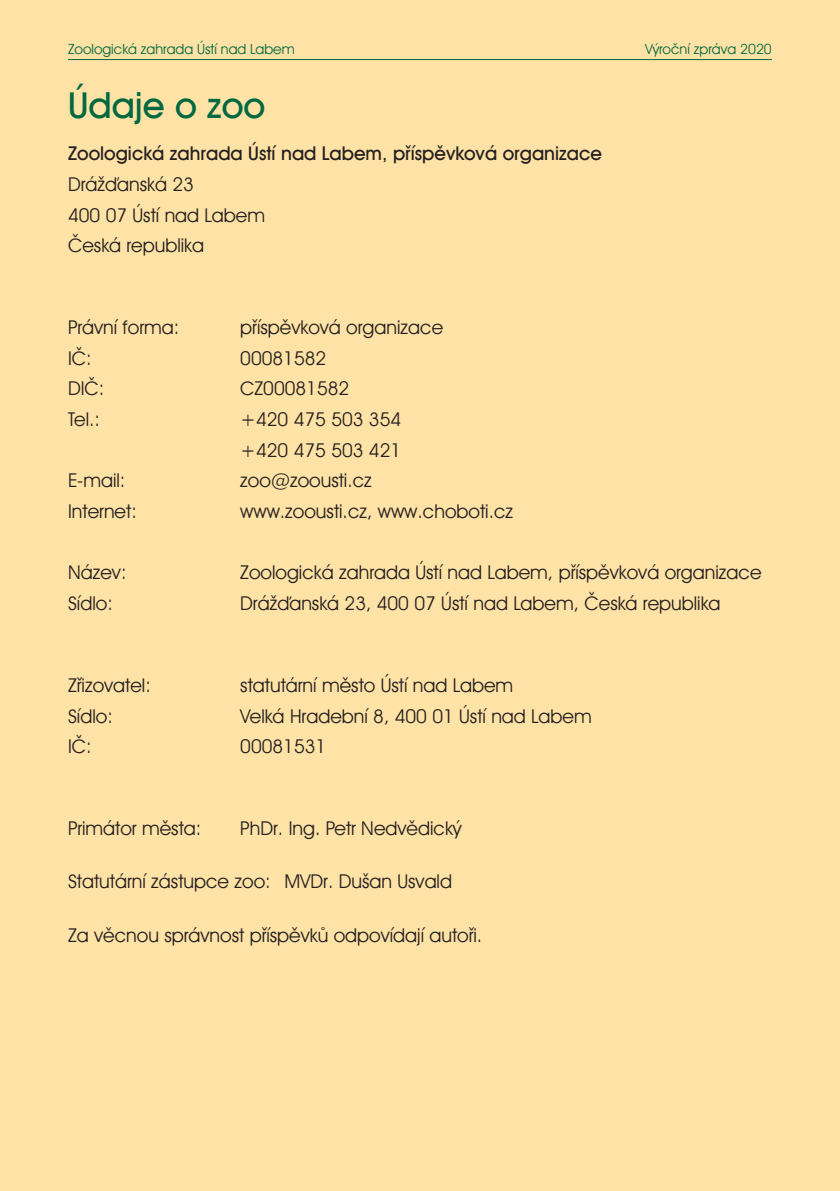
<style>
.page{position:relative;width:840px;height:1191px;background:#fff}
.page>*{position:absolute;margin:0;border:0;box-sizing:border-box;transform-origin:0 0}
.H1_bez_číslování{font:36px "ITC Avant Garde Gothic AT Medium";color:#00693f}
.text_základ{font:19px "ITC Avant Garde Gothic AT Book";color:#231f20}
.text_základ-2{font:19px "ITC Avant Garde Gothic AT Medium";color:#231f20}
.t1{font:14px "ITC Avant Garde Gothic AT Book";color:#00693f}
</style>
<div class="page">
<div style="left:0;top:0;width:839px;height:1191px;background:#ffe2a5"></div>
<hr style="left:68px;top:59px;width:703px;height:1px;background:#00693f">
<p class="t1" style="left:68px;top:41px;width:228px">Zoologická zahrada Ústí nad Labem</p>
<p class="t1" style="left:644px;top:41px;width:128px">Výroční zpráva 2020</p>
<p class="H1_bez_číslování" style="left:68px;top:84px;width:199px">Údaje o zoo</p>
<p class="text_základ-2" style="left:68px;top:142px;width:535px">Zoologická zahrada Ústí nad Labem, příspěvková organizace</p>
<p class="text_základ" style="left:68px;top:173px;width:127px">Drážďanská 23</p>
<p class="text_základ" style="left:68px;top:203px;width:198px">400 07 Ústí nad Labem</p>
<p class="text_základ" style="left:68px;top:234px;width:137px">Česká republika</p>
<p class="text_základ" style="left:68px;top:316px;width:113px">Právní forma:</p>
<p class="text_základ" style="left:240px;top:316px;width:204px">příspěvková organizace</p>
<p class="text_základ" style="left:68px;top:346px;width:25px">IČ:</p>
<p class="text_základ" style="left:240px;top:346px;width:87px">00081582</p>
<p class="text_základ" style="left:68px;top:377px;width:38px">DIČ:</p>
<p class="text_základ" style="left:240px;top:377px;width:110px">CZ00081582</p>
<p class="text_základ" style="left:68px;top:408px;width:33px">Tel.:</p>
<p class="text_základ" style="left:240px;top:408px;width:162px">+420 475 503 354</p>
<p class="text_základ" style="left:240px;top:438px;width:162px">+420 475 503 421</p>
<p class="text_základ" style="left:68px;top:469px;width:59px">E-mail:</p>
<p class="text_základ" style="left:240px;top:469px;width:133px">zoo@zoousti.cz</p>
<p class="text_základ" style="left:68px;top:500px;width:70px">Internet:</p>
<p class="text_základ" style="left:240px;top:500px;width:274px">www.zoousti.cz, www.choboti.cz</p>
<p class="text_základ" style="left:68px;top:561px;width:60px">Název:</p>
<p class="text_základ" style="left:240px;top:561px;width:522px">Zoologická zahrada Ústí nad Labem, příspěvková organizace</p>
<p class="text_základ" style="left:68px;top:592px;width:46px">Sídlo:</p>
<p class="text_základ" style="left:240px;top:592px;width:481px">Drážďanská 23, 400 07 Ústí nad Labem, Česká republika</p>
<p class="text_základ" style="left:68px;top:673px;width:84px">Zřizovatel:</p>
<p class="text_základ" style="left:240px;top:673px;width:274px">statutární město Ústí nad Labem</p>
<p class="text_základ" style="left:68px;top:704px;width:46px">Sídlo:</p>
<p class="text_základ" style="left:240px;top:704px;width:353px">Velká Hradební 8, 400 01 Ústí nad Labem</p>
<p class="text_základ" style="left:68px;top:735px;width:25px">IČ:</p>
<p class="text_základ" style="left:240px;top:735px;width:87px">00081531</p>
<p class="text_základ" style="left:68px;top:817px;width:135px">Primátor města:</p>
<p class="text_základ" style="left:240px;top:817px;width:223px">PhDr. Ing. Petr Nedvědický</p>
<p class="text_základ" style="left:68px;top:870px;width:385px">Statutární zástupce zoo: MVDr. Dušan Usvald</p>
<p class="text_základ" style="left:68px;top:923px;width:415px">Za věcnou správnost příspěvků odpovídají autoři.</p>
</div>
